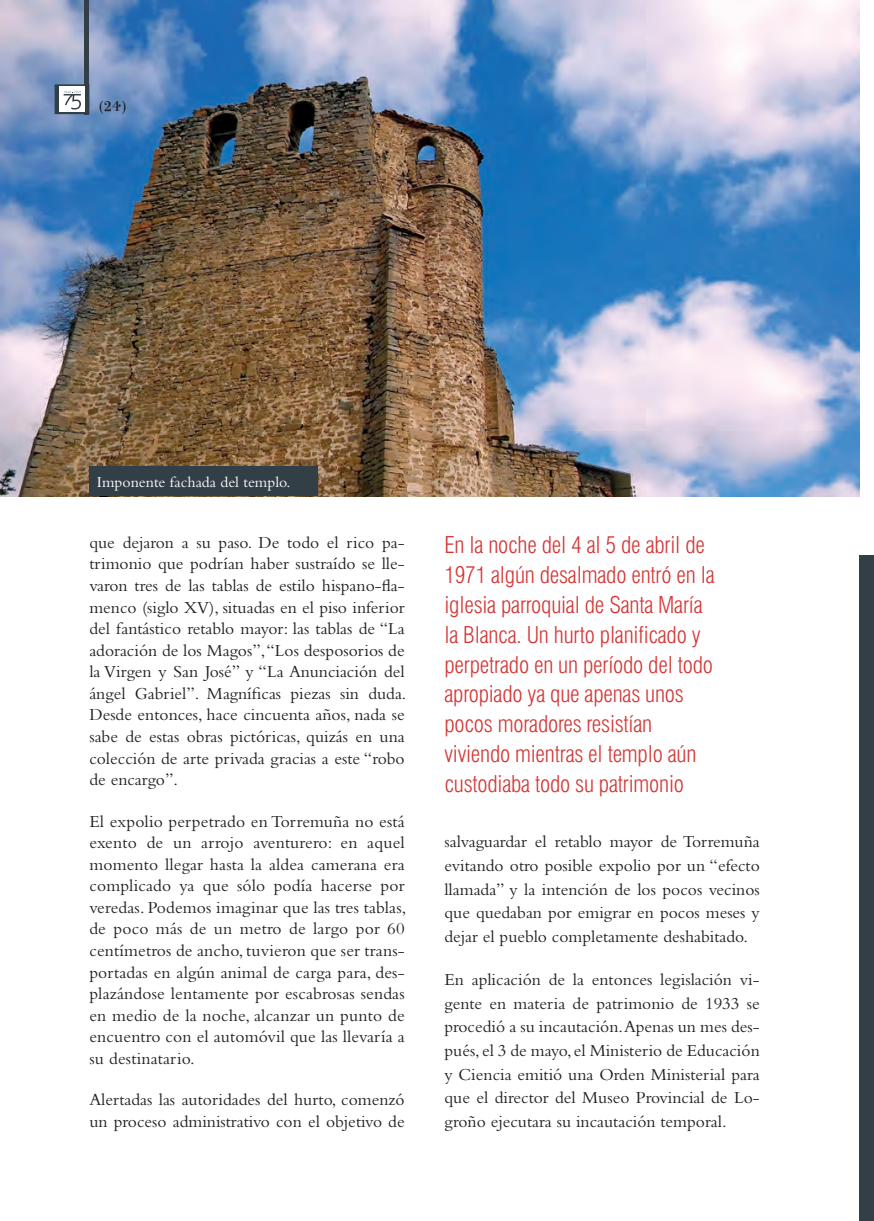
<style>
.page{position:relative;width:874px;height:1221px;background:#fff}
.page>*{position:absolute;margin:0;border:0;box-sizing:border-box;transform-origin:0 0}
.t1{font:300 condensed 22.75px/29.8px "Swiss 721 BT";letter-spacing:-.01em;color:#d33736}
.t2{font:17.5px/21.5px "Bembo Std";color:#231f20;text-align:justify}
.t3{font:15.75px "Bembo Std";color:#fff}
.t4{font:15.75px "Katrina";color:#231f20}
</style>
<div class="page">
<img style="left:0;top:0;width:858px;height:496px">
<div style="left:84px;top:0;width:5px;height:114px;background:#333f47"></div>
<div style="left:55px;top:84px;width:34px;height:30px;background:#333f47"></div>
<div style="left:60px;top:86px;width:25px;height:26px;background:#fff"></div>
<svg style="left:63px;top:91px;width:18px;height:18px"></svg>
<div style="left:89px;top:466px;width:228px;height:30px;background:#333f47"></div>
<div style="left:858px;top:556px;width:15px;height:664px;background:#333f47"></div>
<p class="t4" style="left:99px;top:97px;width:29px">(24)</p>
<p class="t3" style="left:97px;top:472px;width:195px">Imponente fachada del templo.</p>
<p class="t2" style="left:89px;top:531px;width:318px">que dejaron a su paso. De todo el rico pa&shy;trimonio que podrían haber sustraído se lle&shy;varon tres de las tablas de estilo hispano-fla&shy;menco (siglo XV), situadas en el piso inferior del fantástico retablo mayor: las tablas de “La adoración de los Magos”, “Los desposorios de la Virgen y San José” y “La Anunciación del ángel Gabriel”. Magníficas piezas sin duda.<br>Desde entonces, hace cincuenta años, nada se sabe de estas obras pictóricas, quizás en una colección de arte privada gracias a este “robo de encargo”.</p>
<p class="t2" style="left:89px;top:810px;width:318px">El expolio perpetrado en Torremuña no está exento de un arrojo aventurero: en aquel momento llegar hasta la aldea camerana era complicado ya que sólo podía hacerse por veredas. Podemos imaginar que las tres tablas, de poco más de un metro de largo por 60 centímetros de ancho, tuvieron que ser trans&shy;portadas en algún animal de carga para, des&shy;plazándose lentamente por escabrosas sendas en medio de la noche, alcanzar un punto de encuentro con el automóvil que las llevaría a su destinatario.</p>
<p class="t2" style="left:89px;top:1088px;width:317px">Alertadas las autoridades del hurto, comenzó un proceso administrativo con el objetivo de</p>
<p class="t1" style="left:444px;top:530px;width:271px">En la noche del 4 al 5 de abril de<br>1971 algún desalmado entró en la iglesia parroquial de Santa María la Blanca. Un hurto planificado y perpetrado en un período del todo apropiado ya que apenas unos pocos moradores resistían viviendo mientras el templo aún custodiaba todo su patrimonio</p>
<p class="t2" style="left:444px;top:829px;width:317px;line-height:23.6px">salvaguardar el retablo mayor de Torremuña evitando otro posible expolio por un “efecto llamada” y la intención de los pocos vecinos que quedaban por emigrar en pocos meses y dejar el pueblo completamente deshabitado.</p>
<p class="t2" style="left:444px;top:967px;width:317px;line-height:23.6px">En aplicación de la entonces legislación vi&shy;gente en materia de patrimonio de 1933 se procedió a su incautación.Apenas un mes des&shy;pués, el 3 de mayo, el Ministerio de Educación y Ciencia emitió una Orden Ministerial para que el director del Museo Provincial de Lo&shy;groño ejecutara su incautación temporal.</p>
</div>
